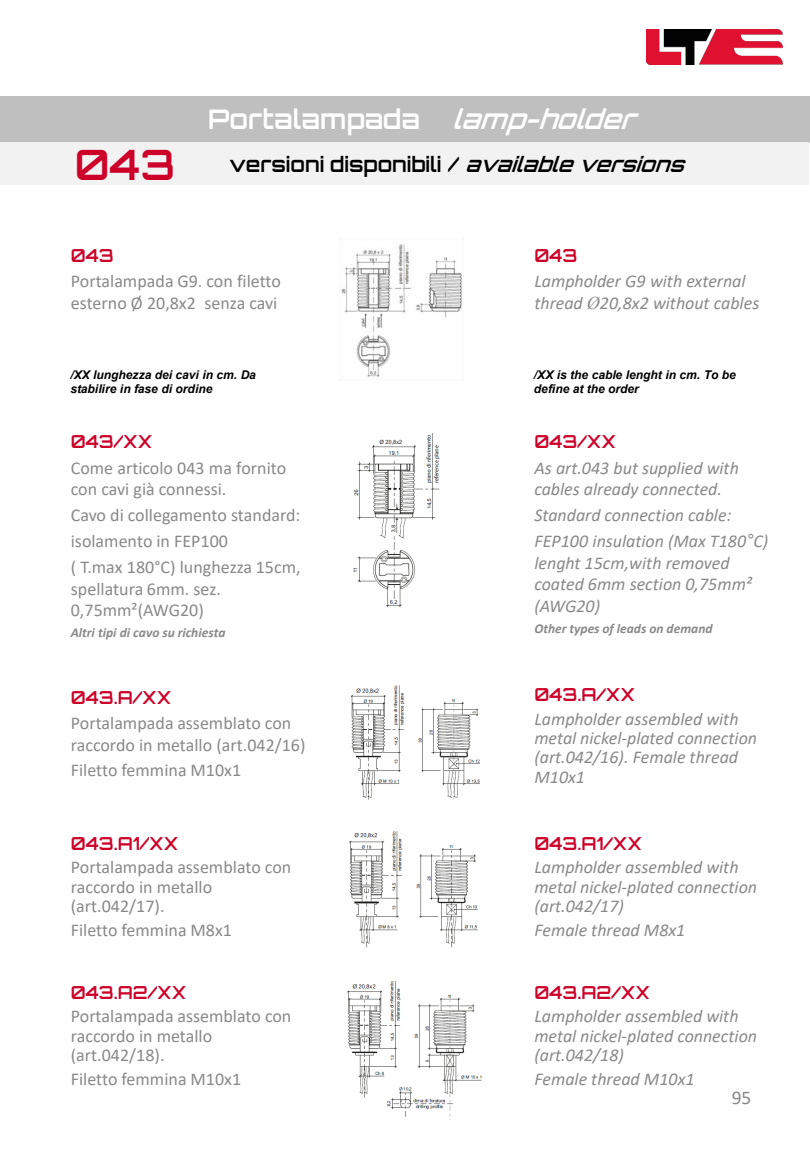
<style>
.page{position:relative;width:810px;height:1170px;background:#fff}
.page>*{position:absolute;margin:0;border:0;box-sizing:border-box;transform-origin:0 0}
.t1{font:600 42px "Orbitron";color:#cc0029}
.t2{font:600 27px "Orbitron";color:#fff}
.t3{font:600 21px "Orbitron";color:#000}
.t4{font:19.5px "Calibri";color:#898989}
.t5{font:italic 18px/19.5px "Calibri";color:#898989}
.t6{font:18px/21.6px "Calibri";color:#898989}
.t7{font:600 18px "Orbitron";color:#cc0029}
.t8{font:italic 700 13.5px "Calibri";color:#898989}
.t9{font:italic 700 12px/14.4px "Arial";color:#000}
.s1{font-style:italic}
.s2{font-family:"Times New Roman"}
.s3{font-family:"Arial"}
</style>
<div class="page">
<img style="left:341px;top:238px;width:123px;height:139px">
<img style="left:353px;top:433px;width:87px;height:175px">
<img style="left:350px;top:685px;width:130px;height:115px">
<img style="left:349px;top:831px;width:129px;height:117px">
<img style="left:347px;top:981px;width:135px;height:136px">
<div style="left:0;top:96px;width:810px;height:47px;background:#bfbfbf"></div>
<div style="left:215px;top:142px;width:594px;height:43px;background:#f2f2f2"></div>
<div style="left:0;top:143px;width:230px;height:42px;background:#f2f2f2"></div>
<img style="left:646px;top:30px;width:136px;height:35px">
<h2 class="t2" style="left:208px;top:102px;width:439px">Portalampada <span class="s1">lamp-holder</span></h2>
<h1 class="t1" style="left:75px;top:137px;width:102px">043</h1>
<p class="t3" style="left:229px;top:151px;width:464px">versioni disponibili / <span class="s1">availableversions</span></p>
<p class="t7" style="left:71px;top:244px;width:44px">043</p>
<p class="t6" style="left:71px;top:270px;width:212px">Portalampada G9. con filetto esterno Ø 20,8x2 senza cavi</p>
<p class="t7" style="left:534px;top:244px;width:44px">043</p>
<p class="t5" style="left:534px;top:270px;width:226px;line-height:21.6px">Lampholder G9 with external thread <span class="s2">Ø</span>20,8x2 without cables</p>
<p class="t9" style="left:70px;top:368px;width:187px">/XX lunghezza dei cavi in cm. Da stabilire in fase di ordine</p>
<p class="t9" style="left:534px;top:368px;width:203px">/XX is the cable lenght in cm. To be define at the order</p>
<p class="t7" style="left:71px;top:430px;width:83px">043/XX</p>
<p class="t6" style="left:71px;top:457px;width:217px">Come articolo 043 ma fornito con cavi già connessi.</p>
<p class="t6" style="left:71px;top:502px;width:231px;line-height:26px">Cavo di collegamento standard: isolamento in FEP100<br>( T.max 180°C) lunghezza 15cm,</p>
<p class="t6" style="left:71px;top:577px;width:152px">spellatura 6mm. sez.<br>0,75mm²(AWG20)</p>
<p class="t8" style="left:71px;top:623px;width:156px">Altri tipi di cavo su richiesta</p>
<p class="t7" style="left:71px;top:685px;width:102px">043.A/XX</p>
<p class="t6" style="left:71px;top:712px;width:236px">Portalampada assemblato con raccordo in metallo (art.042/16)</p>
<p class="t6" style="left:71px;top:759px;width:172px">Filetto femmina M10x1</p>
<p class="t7" style="left:71px;top:832px;width:109px">043.A1/XX</p>
<p class="t6" style="left:71px;top:857px;width:222px;line-height:19.5px">Portalampada assemblato con raccordo in metallo (art.042/17).</p>
<p class="t6" style="left:71px;top:919px;width:163px">Filetto femmina M8x1</p>
<p class="t7" style="left:71px;top:981px;width:117px">043.A2/XX</p>
<p class="t6" style="left:71px;top:1006px;width:222px;line-height:19.5px">Portalampada assemblato con raccordo in metallo (art.042/18).</p>
<p class="t6" style="left:71px;top:1068px;width:172px">Filetto femmina M10x1</p>
<p class="t7" style="left:534px;top:430px;width:83px">043/XX</p>
<p class="t5" style="left:534px;top:456px;width:206px;line-height:21.6px">As art.043 but supplied with cables already connected.</p>
<p class="t5" style="left:534px;top:502px;width:235px;line-height:26px">Standard connection cable:<br>FEP100 insulation (Max T180<span class="s3">°</span>C)</p>
<p class="t5" style="left:534px;top:551px;width:219px;line-height:21.6px">lenght 15cm,with removed coated 6mm section 0,75mm² (AWG20)</p>
<p class="t8" style="left:534px;top:619px;width:180px">Other types of leads on demand</p>
<p class="t7" style="left:534px;top:683px;width:102px">043.A/XX</p>
<p class="t5" style="left:534px;top:708px;width:224px">Lampholder assembled with metal nickel-plated connection (art.042/16). Female thread<br>M10x1</p>
<p class="t7" style="left:534px;top:832px;width:109px">043.A1/XX</p>
<p class="t5" style="left:534px;top:857px;width:224px">Lampholder assembled with metal nickel-plated connection (art.042/17)</p>
<p class="t5" style="left:534px;top:920px;width:152px">Female thread M8x1</p>
<p class="t7" style="left:534px;top:981px;width:117px">043.A2/XX</p>
<p class="t5" style="left:534px;top:1006px;width:224px">Lampholder assembled with metal nickel-plated connection (art.042/18)</p>
<p class="t5" style="left:534px;top:1068px;width:162px">Female thread M10x1</p>
<p class="t4" style="left:732px;top:1084px;width:21px">95</p>
</div>
